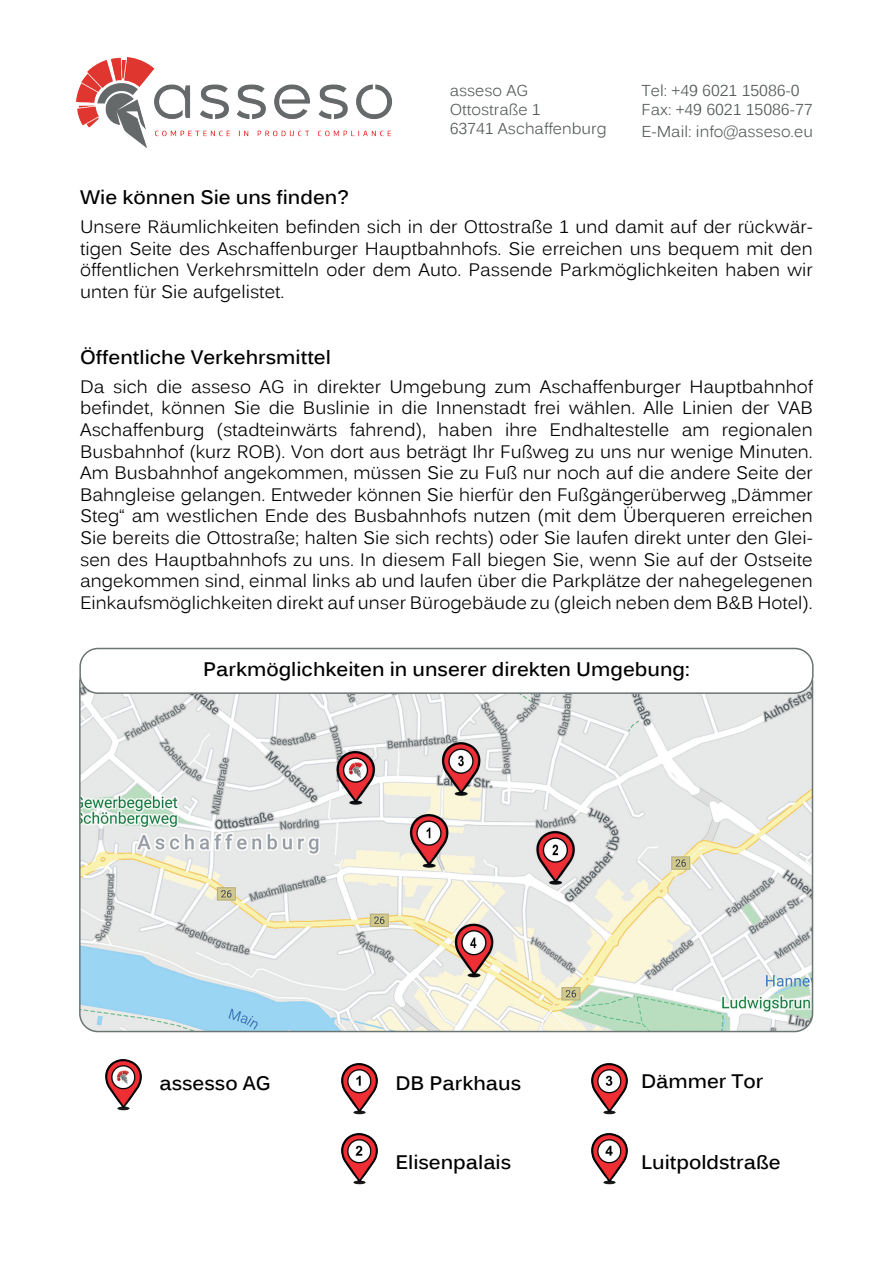
<style>
.page{position:relative;width:893px;height:1263px;background:#fff}
.page>*{position:absolute;margin:0;border:0;box-sizing:border-box;transform-origin:0 0}
.t1{font:700 19.5px "Kalinga";color:#000001}
.t2{font:18px/21.6px "Kalinga";color:#000001;text-align:justify}
.t3{font:15.75px/18.9px "Kalinga";color:#565c5b}
</style>
<div class="page">
<img style="left:76px;top:57px;width:316px;height:91px">
<img style="left:80px;top:684px;width:732px;height:347px">
<div style="left:80px;top:648px;width:733px;height:45px;background:#fff;border-radius:18px"></div>
<div style="left:79px;top:648px;width:735px;height:46px;border:2px solid #6a7472;border-radius:18px"></div>
<img style="left:341px;top:1063px;width:37px;height:52px">
<img style="left:341px;top:1133px;width:37px;height:52px">
<img style="left:591px;top:1063px;width:37px;height:52px">
<img style="left:591px;top:1133px;width:37px;height:52px">
<img style="left:105px;top:1059px;width:37px;height:52px">
<p class="t3" style="left:450px;top:83px;width:158px">asseso AG<br>Ottostraße 1<br>63741 Aschaffenburg</p>
<p class="t3" style="left:641px;top:83px;width:173px">Tel: +49 6021 15086-0<br>Fax: +49 6021 15086-77</p>
<p class="t3" style="left:641px;top:123px;width:173px">E-Mail: info@asseso.eu</p>
<p class="t1" style="left:80px;top:185px;width:270px">Wie können Sie uns finden?</p>
<p class="t2" style="left:80px;top:217px;width:734px">Unsere Räumlichkeiten befinden sich in der Ottostraße 1 und damit auf der rückwär&shy;tigen Seite des Aschaffenburger Hauptbahnhofs. Sie erreichen uns bequem mit den öffentlichen Verkehrsmitteln oder dem Auto. Passende Parkmöglichkeiten haben wir unten für Sie aufgelistet.</p>
<p class="t1" style="left:80px;top:345px;width:252px">Öffentliche Verkehrsmittel</p>
<p class="t2" style="left:80px;top:377px;width:734px">Da sich die asseso AG in direkter Umgebung zum Aschaffenburger Hauptbahnhof befindet, können Sie die Buslinie in die Innenstadt frei wählen. Alle Linien der VAB Aschaffenburg (stadteinwärts fahrend), haben ihre Endhaltestelle am regionalen Busbahnhof (kurz ROB). Von dort aus beträgt Ihr Fußweg zu uns nur wenige Minuten.<br>Am Busbahnhof angekommen, müssen Sie zu Fuß nur noch auf die andere Seite der Bahngleise gelangen. Entweder können Sie hierfür den Fußgängerüberweg „Dämmer Steg“ am westlichen Ende des Busbahnhofs nutzen (mit dem Überqueren erreichen Sie bereits die Ottostraße; halten Sie sich rechts) oder Sie laufen direkt unter den Glei&shy;sen des Hauptbahnhofs zu uns. In diesem Fall biegen Sie, wenn Sie auf der Ostseite angekommen sind, einmal links ab und laufen über die Parkplätze der nahegelegenen Einkaufsmöglichkeiten direkt auf unser Bürogebäude zu (gleich neben dem B&amp;B Hotel).</p>
<p class="t1" style="left:203px;top:657px;width:488px">Parkmöglichkeiten in unserer direkten Umgebung:</p>
<p class="t1" style="left:159px;top:1070px;width:113px">assesso AG</p>
<p class="t1" style="left:395px;top:1070px;width:127px">DB Parkhaus</p>
<p class="t1" style="left:641px;top:1069px;width:124px">Dämmer Tor</p>
<p class="t1" style="left:395px;top:1149px;width:117px">Elisenpalais</p>
<p class="t1" style="left:641px;top:1149px;width:141px">Luitpoldstraße</p>
</div>
